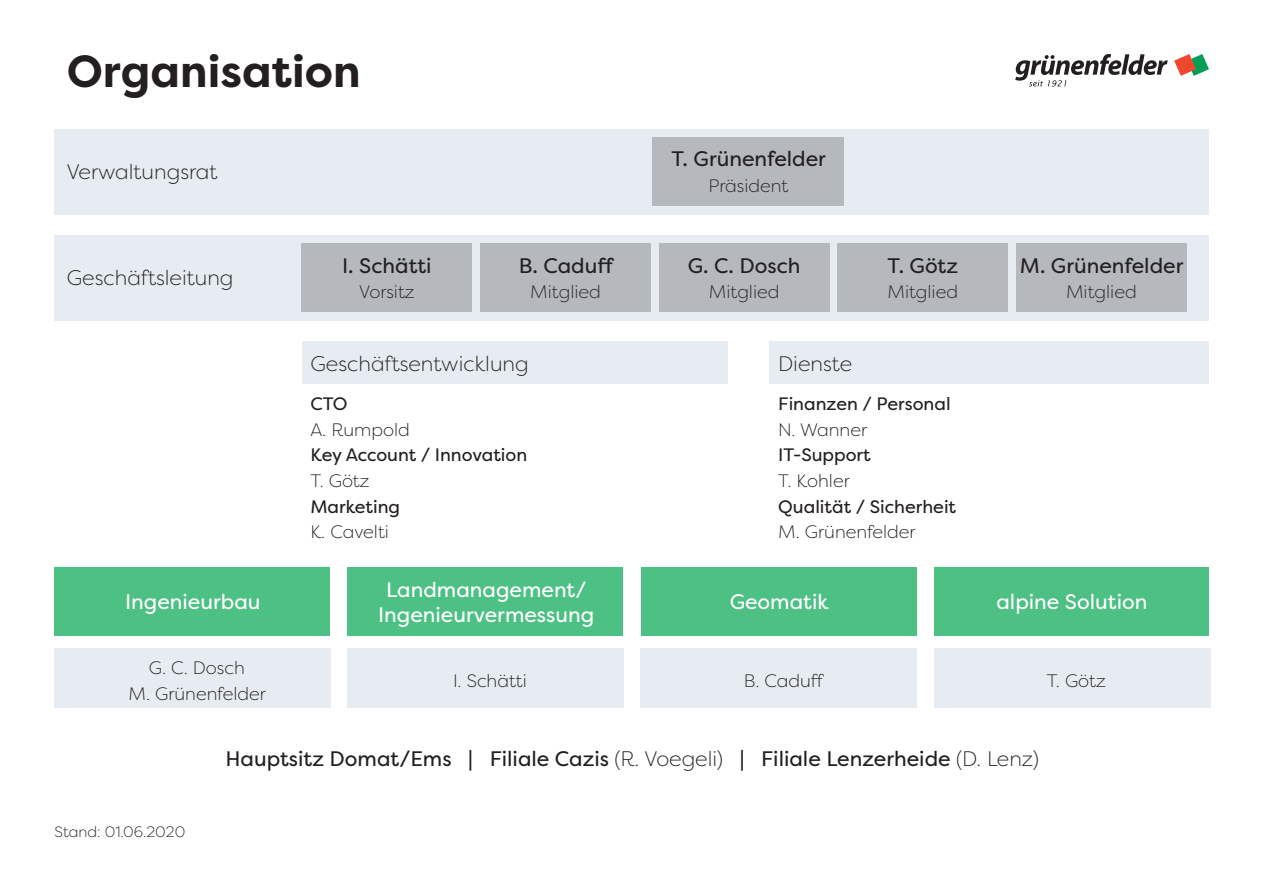
<style>
.page{position:relative;width:1263px;height:893px;background:#fff}
.page>*{position:absolute;margin:0;border:0;box-sizing:border-box;transform-origin:0 0}
.t1{font:700 45px "Filson Pro";color:#231f20}
.t2{font:21px "Filson Pro";color:#231f20}
.t3{font:21px/25.2px "Filson Pro";color:#fff;text-align:center}
.t4{font:300 21px "Filson Pro";color:#231f20}
.t5{font:300 18px/25.5px "Filson Pro";color:#231f20;text-align:center}
.t6{font:18px "Filson Pro";color:#231f20}
.t7{font:300 15px "Filson Pro";color:#231f20}
.s1{font-weight:300}
</style>
<div class="page">
<div style="left:348px;top:649px;width:276px;height:59px;background:#e6ecf2"></div>
<div style="left:641px;top:649px;width:276px;height:59px;background:#e6ecf2"></div>
<div style="left:934px;top:649px;width:276px;height:59px;background:#e6ecf2"></div>
<div style="left:54px;top:129px;width:1155px;height:85px;background:#e6ecf2"></div>
<div style="left:54px;top:235px;width:1155px;height:85px;background:#e6ecf2"></div>
<div style="left:55px;top:649px;width:276px;height:59px;background:#e6ecf2"></div>
<div style="left:302px;top:342px;width:425px;height:42px;background:#e6ecf2"></div>
<div style="left:770px;top:342px;width:439px;height:42px;background:#e6ecf2"></div>
<div style="left:302px;top:244px;width:170px;height:68px;background:#b5b9be"></div>
<div style="left:54px;top:568px;width:276px;height:68px;background:#4dc084"></div>
<div style="left:653px;top:138px;width:191px;height:68px;background:#b5b9be"></div>
<div style="left:480px;top:244px;width:171px;height:68px;background:#b5b9be"></div>
<div style="left:348px;top:568px;width:275px;height:68px;background:#4dc084"></div>
<div style="left:659px;top:244px;width:170px;height:68px;background:#b5b9be"></div>
<div style="left:641px;top:568px;width:275px;height:68px;background:#4dc084"></div>
<div style="left:838px;top:244px;width:170px;height:68px;background:#b5b9be"></div>
<div style="left:1016px;top:244px;width:170px;height:68px;background:#b5b9be"></div>
<div style="left:934px;top:568px;width:274px;height:68px;background:#4dc084"></div>
<svg style="left:1015px;top:54px;width:153px;height:33px"></svg>
<svg style="left:1174px;top:54px;width:35px;height:22px"></svg>
<h1 class="t1" style="left:67px;top:42px;width:295px">Organisation</h1>
<p class="t4" style="left:67px;top:158px;width:152px">Verwaltungsrat</p>
<p class="t4" style="left:67px;top:265px;width:168px">Geschäftsleitung</p>
<p class="t2" style="left:342px;top:251px;width:91px">I. Schätti</p>
<p class="t5" style="left:359px;top:279px;width:57px">Vorsitz</p>
<p class="t2" style="left:519px;top:251px;width:97px">B. Caduff</p>
<p class="t5" style="left:530px;top:279px;width:72px">Mitglied</p>
<p class="t2" style="left:671px;top:145px;width:156px">T. Grünenfelder</p>
<p class="t5" style="left:709px;top:172px;width:81px">Präsident</p>
<p class="t2" style="left:688px;top:251px;width:114px">G. C. Dosch</p>
<p class="t5" style="left:709px;top:279px;width:72px">Mitglied</p>
<p class="t4" style="left:310px;top:350px;width:220px">Geschäftsentwicklung</p>
<p class="t4" style="left:778px;top:350px;width:76px">Dienste</p>
<p class="t2" style="left:887px;top:251px;width:72px">T. Götz</p>
<p class="t5" style="left:887px;top:279px;width:72px">Mitglied</p>
<p class="t3" style="left:125px;top:589px;width:137px">Ingenieurbau</p>
<p class="t6" style="left:310px;top:392px;width:39px">CTO</p>
<p class="t5" style="left:310px;top:416px;width:101px">A. Rumpold</p>
<p class="t6" style="left:310px;top:443px;width:218px">Key Account / Innovation</p>
<p class="t5" style="left:310px;top:467px;width:61px">T. Götz</p>
<p class="t6" style="left:310px;top:494px;width:91px">Marketing</p>
<p class="t5" style="left:310px;top:519px;width:80px">K. Cavelti</p>
<p class="t3" style="left:378px;top:577px;width:218px">Landmanagement/<br>Ingenieurvermessung</p>
<p class="t6" style="left:778px;top:392px;width:174px">Finanzen / Personal</p>
<p class="t5" style="left:778px;top:416px;width:90px">N. Wanner</p>
<p class="t6" style="left:778px;top:443px;width:94px">IT-Support</p>
<p class="t5" style="left:778px;top:467px;width:73px">T. Kohler</p>
<p class="t6" style="left:778px;top:494px;width:179px">Qualität / Sicherheit</p>
<p class="t5" style="left:778px;top:519px;width:139px">M. Grünenfelder</p>
<p class="t3" style="left:730px;top:589px;width:101px">Geomatik</p>
<p class="t2" style="left:1020px;top:251px;width:165px">M. Grünenfelder</p>
<p class="t5" style="left:1066px;top:279px;width:72px">Mitglied</p>
<p class="t3" style="left:996px;top:589px;width:152px">alpine Solution</p>
<p class="t5" style="left:128px;top:655px;width:139px">G. C. Dosch<br>M. Grünenfelder</p>
<p class="t5" style="left:453px;top:668px;width:75px">I. Schätti</p>
<p class="t5" style="left:744px;top:668px;width:82px">B. Caduff</p>
<p class="t5" style="left:1047px;top:668px;width:61px">T. Götz</p>
<p class="t7" style="left:55px;top:822px;width:132px">Stand: 01.06.2020</p>
<p class="t2" style="left:226px;top:745px;width:815px">Hauptsitz Domat/Ems | Filiale Cazis <span class="s1">(R. Voegeli)</span> | Filiale Lenzerheide <span class="s1">(D. Lenz)</span></p>
</div>
